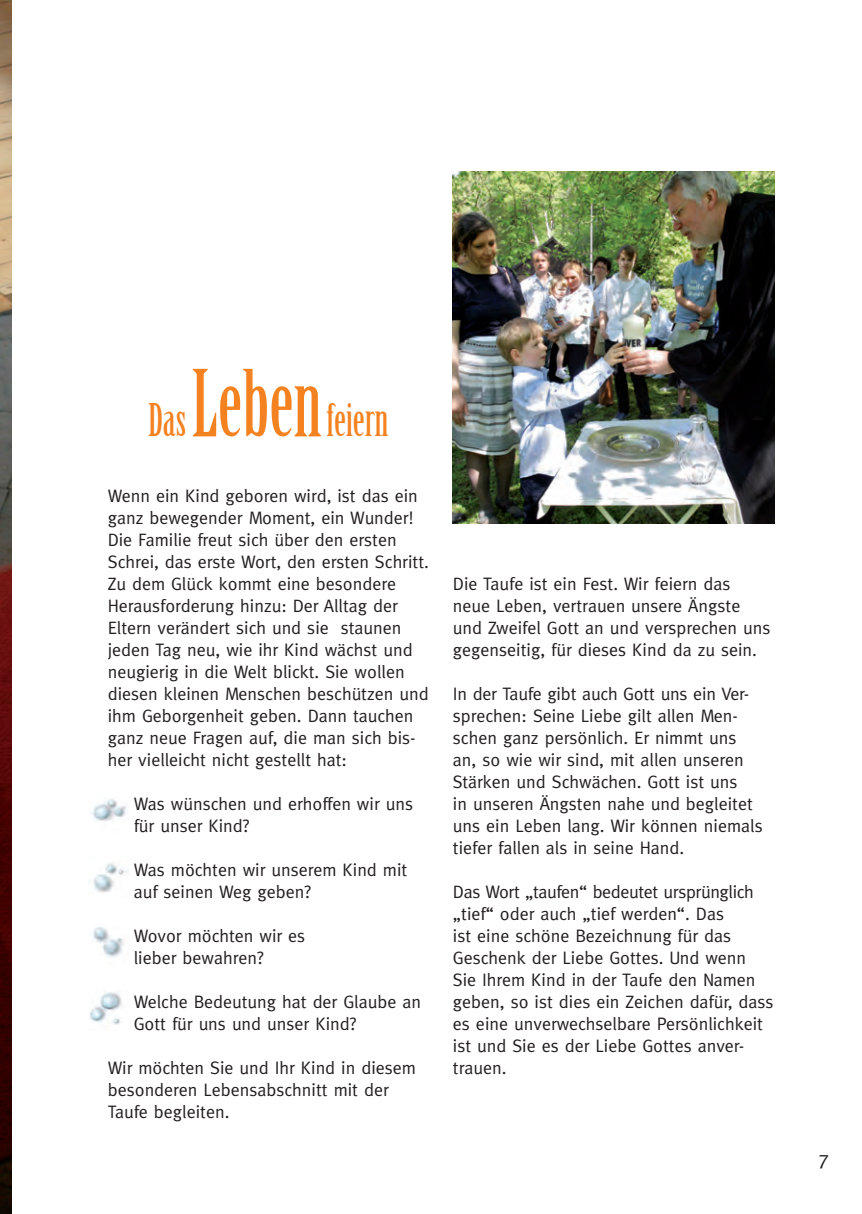
<style>
.page{position:relative;width:862px;height:1214px;background:#fff}
.page>*{position:absolute;margin:0;border:0;box-sizing:border-box;transform-origin:0 0}
.t1{font:44px "Birch";color:#f58220}
.t2{font:20px "Meta Plus";color:#231f20}
.t3{font:18px/22px "Meta Plus";color:#231f20}
.s1{font-size:90px}
</style>
<div class="page">
<img style="left:0;top:0;width:11px;height:1213px">
<img style="left:453px;top:171px;width:321px;height:352px">
<img style="left:93px;top:927px;width:31px;height:30px">
<img style="left:90px;top:992px;width:32px;height:33px">
<img style="left:93px;top:863px;width:35px;height:30px">
<img style="left:91px;top:799px;width:36px;height:22px">
<h1 class="t1" style="left:148px;top:397px;width:241px">Das <span class="s1">Leben</span> feiern</h1>
<p class="t3" style="left:108px;top:484px;width:323px">Wenn ein Kind geboren wird, ist das ein ganz bewegender Moment, ein Wunder!<br>Die Familie freut sich über den ersten Schrei, das erste Wort, den ersten Schritt.<br>Zu dem Glück kommt eine besondere Herausforderung hinzu: Der Alltag der Eltern verändert sich und sie staunen jeden Tag neu, wie ihr Kind wächst und neugierig in die Welt blickt. Sie wollen diesen kleinen Menschen beschützen und ihm Geborgenheit geben. Dann tauchen ganz neue Fragen auf, die man sich bis&shy;her vielleicht nicht gestellt hat:</p>
<p class="t3" style="left:134px;top:792px;width:281px">Was wünschen und erhoffen wir uns für unser Kind?</p>
<p class="t3" style="left:134px;top:858px;width:275px">Was möchten wir unserem Kind mit auf seinen Weg geben?</p>
<p class="t3" style="left:134px;top:924px;width:173px">Wovor möchten wir es lieber bewahren?</p>
<p class="t3" style="left:134px;top:990px;width:289px">Welche Bedeutung hat der Glaube an<br>Gott für uns und unser Kind?</p>
<p class="t3" style="left:108px;top:1056px;width:310px">Wir möchten Sie und Ihr Kind in diesem besonderen Lebensabschnitt mit der<br>Taufe begleiten.</p>
<p class="t3" style="left:453px;top:572px;width:319px">Die Taufe ist ein Fest. Wir feiern das neue Leben, vertrauen unsere Ängste und Zweifel Gott an und versprechen uns gegenseitig, für dieses Kind da zu sein.</p>
<p class="t3" style="left:453px;top:682px;width:311px">In der Taufe gibt auch Gott uns ein Ver&shy;sprechen: Seine Liebe gilt allen Men&shy;schen ganz persönlich. Er nimmt uns an, so wie wir sind, mit allen unseren Stärken und Schwächen. Gott ist uns<br>in unseren Ängsten nahe und begleitet uns ein Leben lang. Wir können niemals tiefer fallen als in seine Hand.</p>
<p class="t3" style="left:453px;top:880px;width:322px">Das Wort „taufen“ bedeutet ursprünglich „tief“ oder auch „tief werden“. Das<br>ist eine schöne Bezeichnung für das Geschenk der Liebe Gottes. Und wenn Sie Ihrem Kind in der Taufe den Namen geben, so ist dies ein Zeichen dafür, dass es eine unverwechselbare Persönlichkeit ist und Sie es der Liebe Gottes anver&shy;trauen.</p>
<p class="t2" style="left:818px;top:1145px;width:12px">7</p>
</div>
